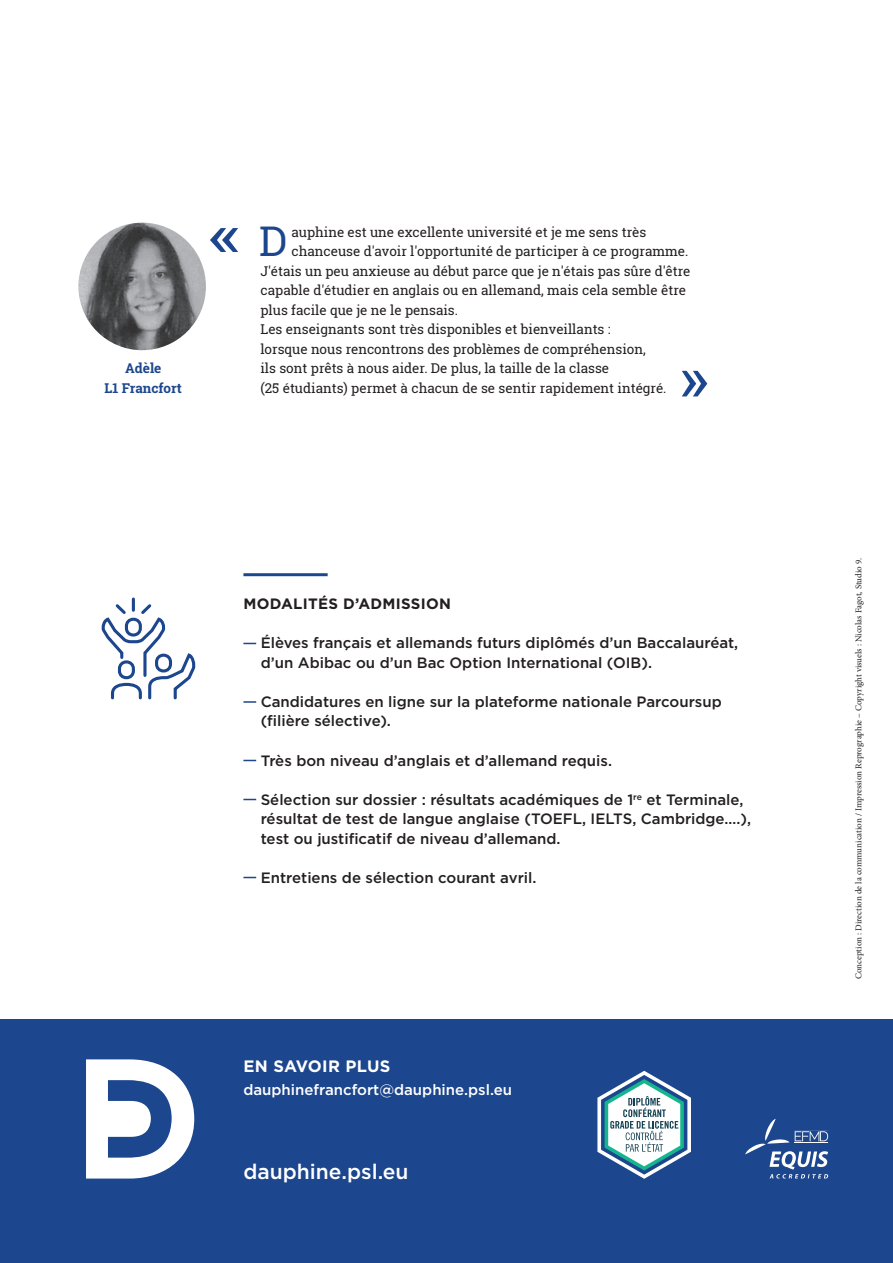
<style>
.page{position:relative;width:893px;height:1263px;background:#fff}
.page>*{position:absolute;margin:0;border:0;box-sizing:border-box;transform-origin:0 0}
.t1{font:65.85px "Roboto Slab";color:#1c468d}
.t2{font:61.5px "Roboto Slab";color:#1c468d;scale:1.2 1}
.t3{font:40.95px "Roboto Slab";color:#1c468d}
.t4{font:500 21px "Gotham";color:#fff}
.t5{font:700 16.5px "Gotham";letter-spacing:.02em;color:#fff}
.t6{font:500 15px/19.5px "Gotham";color:#231f20}
.t7{font:500 15px "Gotham";color:#fff}
.t8{font:700 15px "Gotham";letter-spacing:.02em;color:#231f20}
.t9{font:13.5px "Roboto Slab";color:#231f20}
.t10{font:700 13.5px/19.5px "Roboto Slab";color:#1c468d;text-align:center}
.t11{font:9px "Minion Pro";color:#231f20}
</style>
<div class="page">
<div style="left:0;top:1020px;width:893px;height:243px;background:#1c468d"></div>
<svg style="left:243px;top:643px;width:13px;height:1px"></svg>
<svg style="left:243px;top:701px;width:13px;height:2px"></svg>
<svg style="left:243px;top:760px;width:13px;height:1px"></svg>
<svg style="left:243px;top:799px;width:13px;height:1px"></svg>
<svg style="left:243px;top:877px;width:13px;height:1px"></svg>
<svg style="left:101px;top:597px;width:95px;height:103px"></svg>
<img style="left:78px;top:223px;width:128px;height:127px;border-radius:64px">
<svg style="left:86px;top:1059px;width:108px;height:119px"></svg>
<svg style="left:597px;top:1071px;width:94px;height:108px"></svg>
<svg style="left:745px;top:1119px;width:83px;height:59px"></svg>
<hr style="left:795px;top:1142px;width:33px;height:1px;background:#fff">
<hr style="left:243px;top:573px;width:85px;height:3px;background:#1c468d">
<p class="t10" style="left:105px;top:358px;width:79px">Adèle<br>L1 Francfort</p>
<h2 class="t2" style="left:208px;top:191px;width:30px">«</h2>
<h3 class="t3" style="left:259px;top:213px;width:30px">D</h3>
<p class="t9" style="left:291px;top:223px;width:356px">auphine est une excellente université et je me sens très</p>
<p class="t9" style="left:291px;top:242px;width:398px">chanceuse d'avoir l'opportunité de participer à ce programme.</p>
<p class="t9" style="left:260px;top:262px;width:431px">J'étais un peu anxieuse au début parce que je n'étais pas sûre d'être</p>
<p class="t9" style="left:260px;top:281px;width:427px">capable d'étudier en anglais ou en allemand, mais cela semble être</p>
<p class="t9" style="left:260px;top:301px;width:199px">plus facile que je ne le pensais.</p>
<p class="t9" style="left:260px;top:320px;width:352px">Les enseignants sont très disponibles et bienveillants :</p>
<p class="t9" style="left:260px;top:340px;width:387px">lorsque nous rencontrons des problèmes de compréhension,</p>
<p class="t9" style="left:260px;top:359px;width:350px">ils sont prêts à nous aider. De plus, la taille de la classe</p>
<p class="t9" style="left:260px;top:379px;width:408px">(25 étudiants) permet à chacun de se sentir rapidement intégré.</p>
<h1 class="t1" style="left:678px;top:332px;width:32px">»</h1>
<p class="t8" style="left:243px;top:594px;width:209px">MODALITÉS D’ADMISSION</p>
<p class="t6" style="left:261px;top:633px;width:479px">Élèves français et allemands futurs diplômés d’un Baccalauréat, d’un Abibac ou d’un Bac Option International (OIB).</p>
<p class="t6" style="left:261px;top:692px;width:462px">Candidatures en ligne sur la plateforme nationale Parcoursup (filière sélective).</p>
<p class="t6" style="left:261px;top:750px;width:353px">Très bon niveau d’anglais et d’allemand requis.</p>
<p class="t6" style="left:261px;top:789px;width:492px">Sélection sur dossier : résultats académiques de 1<sup>re</sup> et Terminale, résultat de test de langue anglaise (TOEFL, IELTS, Cambridge….), test ou justificatif de niveau d’allemand.</p>
<p class="t6" style="left:261px;top:867px;width:277px">Entretiens de sélection courant avril.</p>
<p class="t5" style="left:243px;top:1055px;width:149px">EN SAVOIR PLUS</p>
<p class="t7" style="left:243px;top:1079px;width:270px">dauphinefrancfort@dauphine.psl.eu</p>
<h3 class="t4" style="left:243px;top:1157px;width:167px">dauphine.psl.eu</h3>
<p class="t11" style="left:852px;top:979px;width:423px;rotate:-90deg">Conception : Direction de la communication / Impression Reprographie – Copyright visuels : Nicolas Fagot, Studio 9.</p>
</div>
